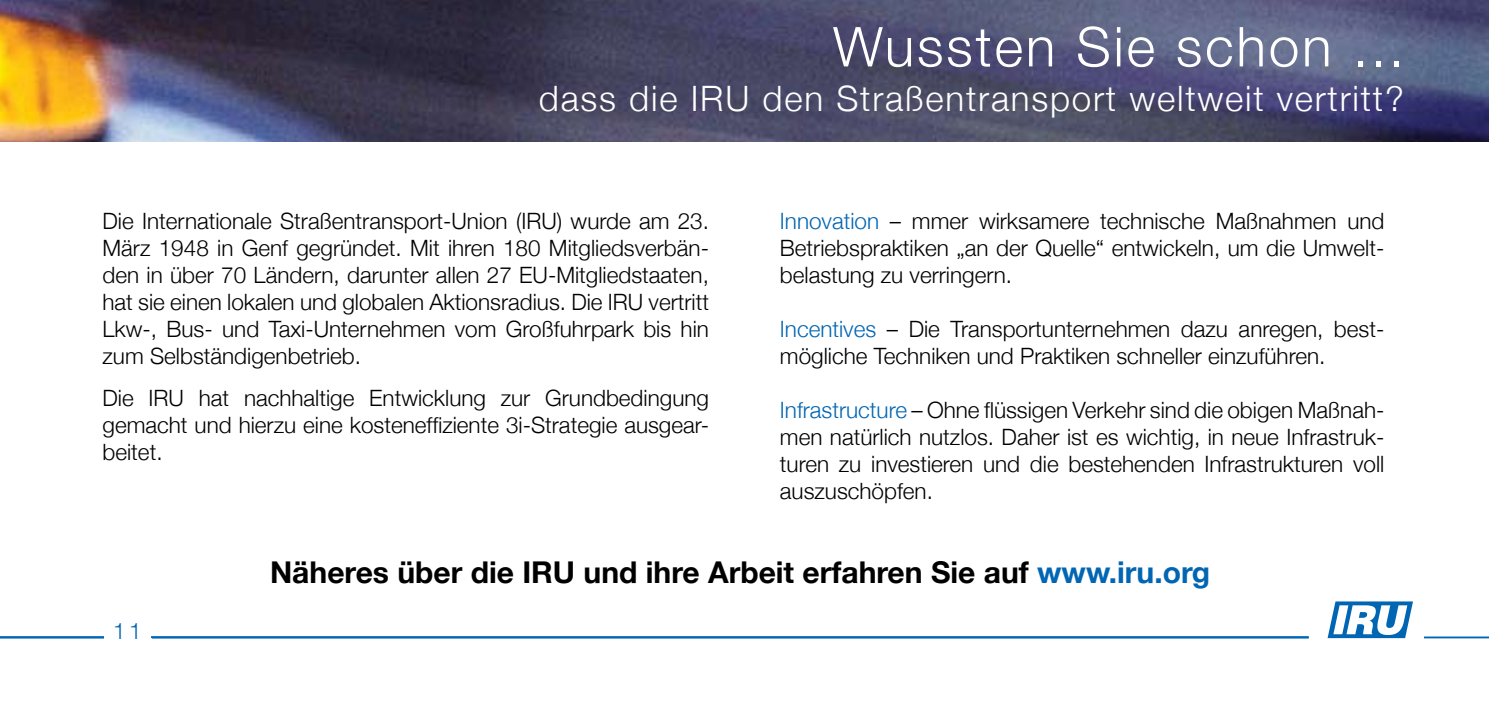
<style>
.page{position:relative;width:1489px;height:709px;background:#fff}
.page>*{position:absolute;margin:0;border:0;box-sizing:border-box;transform-origin:0 0}
.t1{font:300 55px "Helvetica Neue";letter-spacing:.05em;color:#fff}
.t2{font:300 35px "Helvetica Neue";letter-spacing:.05em;color:#fff}
.t3{font:700 30px "Helvetica Neue";color:#000}
.t4{font:300 22.5px/27px "Helvetica Neue";color:#000;text-align:justify}
.t5{font:300 22.5px "Helvetica Neue";color:#0066b3}
.s1{color:#0066b3}
</style>
<div class="page">
<hr style="left:1423px;top:636px;width:65px;height:2px;background:#0066b3">
<svg style="left:1327px;top:601px;width:85px;height:37px"></svg>
<img style="left:0;top:0;width:1488px;height:142px">
<hr style="left:0;top:636px;width:1308px;height:2px;background:#0066b3">
<div style="left:104px;top:617px;width:47px;height:28px;background:#fff"></div>
<h1 class="t1" style="left:833px;top:13px;width:572px">Wussten Sie schon ...</h1>
<h2 class="t2" style="left:539px;top:78px;width:866px">dass die IRU den Straßentransport weltweit vertritt?</h2>
<h1 class="t1" style="left:1008px;top:14px;width:407px">Did you know...</h1>
<h2 class="t2" style="left:417px;top:78px;width:998px">that truck giv you the freedom to live wherever you want?</h2>
<p class="t4" style="left:102px;top:207px;width:608px">Die Internationale Straßentransport-Union (IRU) wurde am 23.<br>März 1948 in Genf gegründet. Mit ihren 180 Mitgliedsverbän&shy;den in über 70 Ländern, darunter allen 27 EU-Mitgliedstaaten, hat sie einen lokalen und globalen Aktionsradius. Die IRU vertritt Lkw-, Bus- und Taxi-Unternehmen vom Großfuhrpark bis hin zum Selbständigenbetrieb.</p>
<p class="t4" style="left:102px;top:384px;width:608px">Die IRU hat nachhaltige Entwicklung zur Grundbedingung gemacht und hierzu eine kosteneffiziente 3i-Strategie ausgear&shy;beitet.</p>
<p class="t4" style="left:780px;top:207px;width:606px"><span class="s1">Innovation</span> – mmer wirksamere technische Maßnahmen und Betriebspraktiken „an der Quelle“ entwickeln, um die Umwelt&shy;belastung zu verringern.</p>
<p class="t4" style="left:780px;top:315px;width:606px"><span class="s1">Incentives</span> – Die Transportunternehmen dazu anregen, best&shy;mögliche Techniken und Praktiken schneller einzuführen.</p>
<p class="t4" style="left:780px;top:396px;width:606px"><span class="s1">Infrastructure</span> – Ohne flüssigen Verkehr sind die obigen Maßnah&shy;men natürlich nutzlos. Daher ist es wichtig, in neue Infrastruk&shy;turen zu investieren und die bestehenden Infrastrukturen voll auszuschöpfen.</p>
<p class="t5" style="left:113px;top:617px;width:30px">11</p>
<h3 class="t3" style="left:270px;top:553px;width:941px">Näheres über die IRU und ihre Arbeit erfahren Sie auf <span class="s1">www.iru.org</span></h3>
</div>
